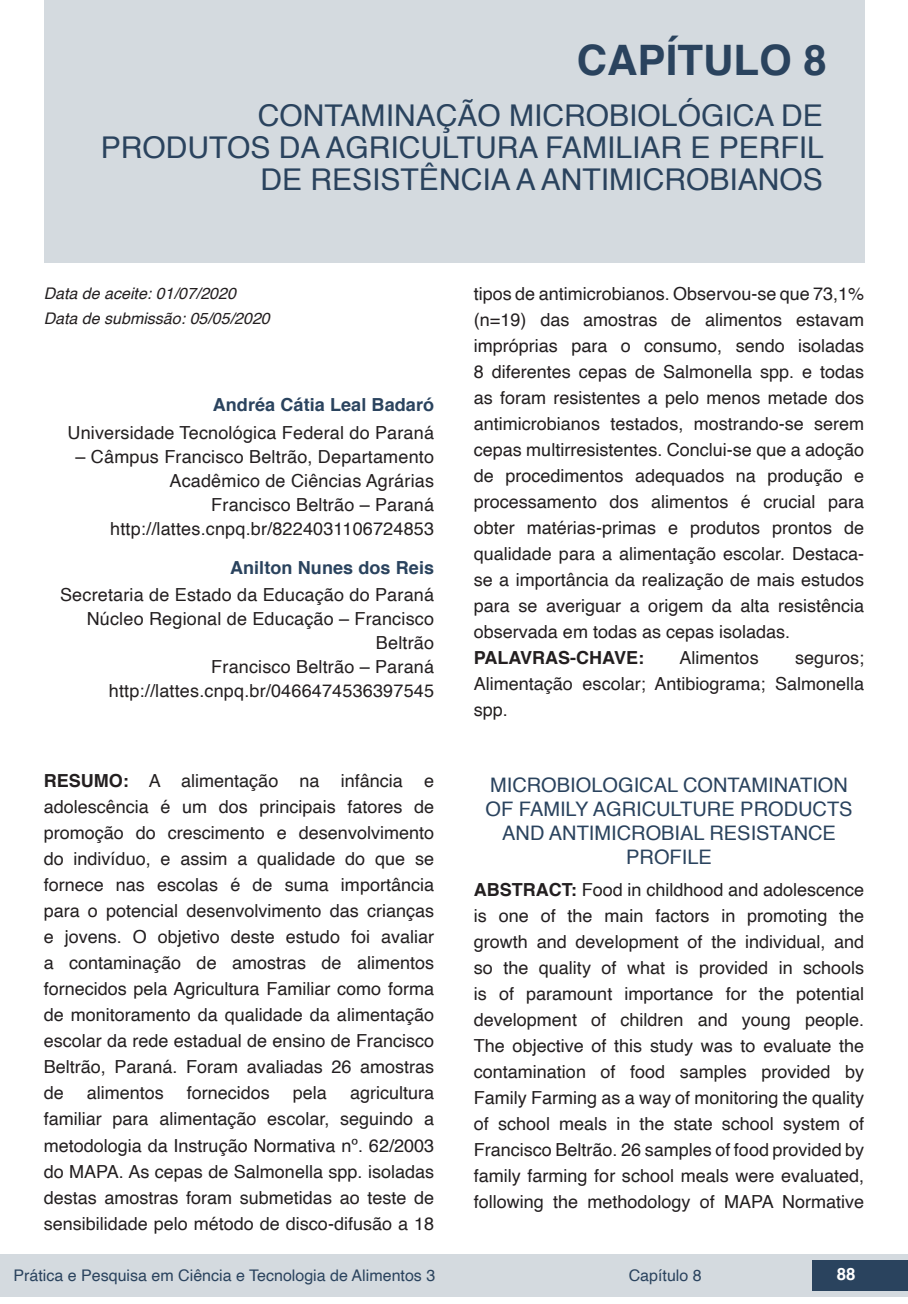
<style>
.page{position:relative;width:908px;height:1304px;background:#fff}
.page>*{position:absolute;margin:0;border:0;box-sizing:border-box;transform-origin:0 0}
.capítulos{font:700 42px "Helvetica";color:#2a435e}
.nome_artigos{font:30px/32px "Helvetica";color:#2a435e;text-align:right}
.título_Inglês{font:20px/24px "Helvetica";color:#2a435e;text-align:center}
.Resumos_e_PC_TXT{font:18px/26px "Helvetica";color:#231f20;text-align:justify}
.info_autores{font:18px/24px "Helvetica";letter-spacing:.01em;color:#231f20;text-align:right}
.nome_autores{font:700 18px "Helvetica";letter-spacing:.005em;color:#2a435e}
.Resumos_e_PC_TXT-2{font:700 18px "Helvetica";color:#231f20}
.t1{font:700 16.8px "Helvetica";color:#fff}
.t2{font:16px "Helvetica";color:#2a435e}
.data{font:italic 16px "Helvetica";color:#231f20}
.s1{font-weight:700}
</style>
<div class="page">
<div style="left:0;top:1254px;width:906px;height:43px;background:#d4dadf"></div>
<div style="left:812px;top:1261px;width:95px;height:30px;background:#2a435e"></div>
<div style="left:44px;top:0;width:819px;height:263px;background:#d4dadf"></div>
<p class="capítulos" style="left:576px;top:26px;width:251px">CAPÍTULO 8</p>
<p class="nome_artigos" style="left:101px;top:101px;width:724px">CONTAMINAÇÃO MICROBIOLÓGICA DE<br>PRODUTOS DA AGRICULTURA FAMILIAR E PERFIL<br>DE RESISTÊNCIA A ANTIMICROBIANOS</p>
<p class="data" style="left:44px;top:280px;width:194px">Data de aceite: 01/07/2020</p>
<p class="data" style="left:44px;top:306px;width:227px">Data de submissão: 05/05/2020</p>
<p class="nome_autores" style="left:213px;top:391px;width:223px">Andréa Cátia Leal Badaró</p>
<p class="info_autores" style="left:67px;top:421px;width:368px">Universidade Tecnológica Federal do Paraná</p>
<p class="info_autores" style="left:76px;top:445px;width:360px">– Câmpus Francisco Beltrão, Departamento<br>Acadêmico de Ciências Agrárias</p>
<p class="info_autores" style="left:211px;top:493px;width:224px">Francisco Beltrão – Paraná</p>
<p class="info_autores" style="left:110px;top:517px;width:325px">http://lattes.cnpq.br/8224031106724853</p>
<p class="nome_autores" style="left:230px;top:553px;width:205px">Anilton Nunes dos Reis</p>
<p class="info_autores" style="left:60px;top:584px;width:375px">Secretaria de Estado da Educação do Paraná</p>
<p class="info_autores" style="left:87px;top:608px;width:349px">Núcleo Regional de Educação – Francisco<br>Beltrão</p>
<p class="info_autores" style="left:211px;top:656px;width:224px">Francisco Beltrão – Paraná</p>
<p class="info_autores" style="left:109px;top:680px;width:326px">http://lattes.cnpq.br/0466474536397545</p>
<p class="Resumos_e_PC_TXT" style="left:44px;top:769px;width:392px"><span class="s1">RESUMO:</span> A alimentação na infância e adolescência é um dos principais fatores de promoção do crescimento e desenvolvimento do indivíduo, e assim a qualidade do que se fornece nas escolas é de suma importância para o potencial desenvolvimento das crianças e jovens. O objetivo deste estudo foi avaliar a contaminação de amostras de alimentos fornecidos pela Agricultura Familiar como forma de monitoramento da qualidade da alimentação escolar da rede estadual de ensino de Francisco Beltrão, Paraná. Foram avaliadas 26 amostras de</p>
<p class="Resumos_e_PC_TXT" style="left:87px;top:1081px;width:79px">alimentos</p>
<p class="Resumos_e_PC_TXT" style="left:187px;top:1081px;width:85px">fornecidos</p>
<p class="Resumos_e_PC_TXT" style="left:293px;top:1081px;width:36px">pela</p>
<p class="Resumos_e_PC_TXT" style="left:44px;top:1081px;width:392px;text-indent:306px">agricultura familiar para alimentação escolar, seguindo a metodologia da Instrução Normativa nº. 62/2003 do MAPA. As cepas de Salmonella spp. isoladas destas amostras foram submetidas ao teste de sensibilidade pelo método de disco-difusão a 18</p>
<p class="Resumos_e_PC_TXT" style="left:473px;top:281px;width:392px">tipos de antimicrobianos. Observou-se que 73,1% (n=19) das amostras de alimentos estavam impróprias para o consumo, sendo isoladas 8 diferentes cepas de Salmonella spp. e todas as foram resistentes a pelo menos metade dos antimicrobianos testados, mostrando-se serem cepas multirresistentes. Conclui-se que a adoção de procedimentos adequados na produção e processamento dos alimentos é crucial para obter matérias-primas e produtos prontos de qualidade para a alimentação escolar. Destaca&shy;se a importância da realização de mais estudos para se averiguar a origem da alta resistência observada em todas as cepas isoladas.</p>
<p class="Resumos_e_PC_TXT-2" style="left:473px;top:643px;width:172px">PALAVRAS-CHAVE:</p>
<p class="Resumos_e_PC_TXT" style="left:679px;top:645px;width:81px">Alimentos</p>
<p class="Resumos_e_PC_TXT" style="left:473px;top:645px;width:392px;text-indent:321px">seguros; Alimentação escolar; Antibiograma; Salmonella spp.</p>
<p class="título_Inglês" style="left:485px;top:774px;width:368px">MICROBIOLOGICAL CONTAMINATION<br>OF FAMILY AGRICULTURE PRODUCTS<br>AND ANTIMICROBIAL RESISTANCE<br>PROFILE</p>
<p class="Resumos_e_PC_TXT" style="left:473px;top:877px;width:392px"><span class="s1">ABSTRACT:</span> Food in childhood and adolescence is one of the main factors in promoting the growth and development of the individual, and so the quality of what is provided in schools is of paramount importance for the potential development of children and young people.<br>The objective of this study was to evaluate the contamination of food samples provided by Family Farming as a way of monitoring the quality of school meals in the state school system of Francisco Beltrão. 26 samples of food provided by family farming for school meals were evaluated, following the methodology of MAPA Normative</p>
<p class="t2" style="left:14px;top:1263px;width:423px">Prática e Pesquisa em Ciência e Tecnologia de Alimentos 3</p>
<p class="t2" style="left:628px;top:1263px;width:74px">Capítulo 8</p>
<p class="t1" style="left:836px;top:1261px;width:20px">88</p>
</div>
